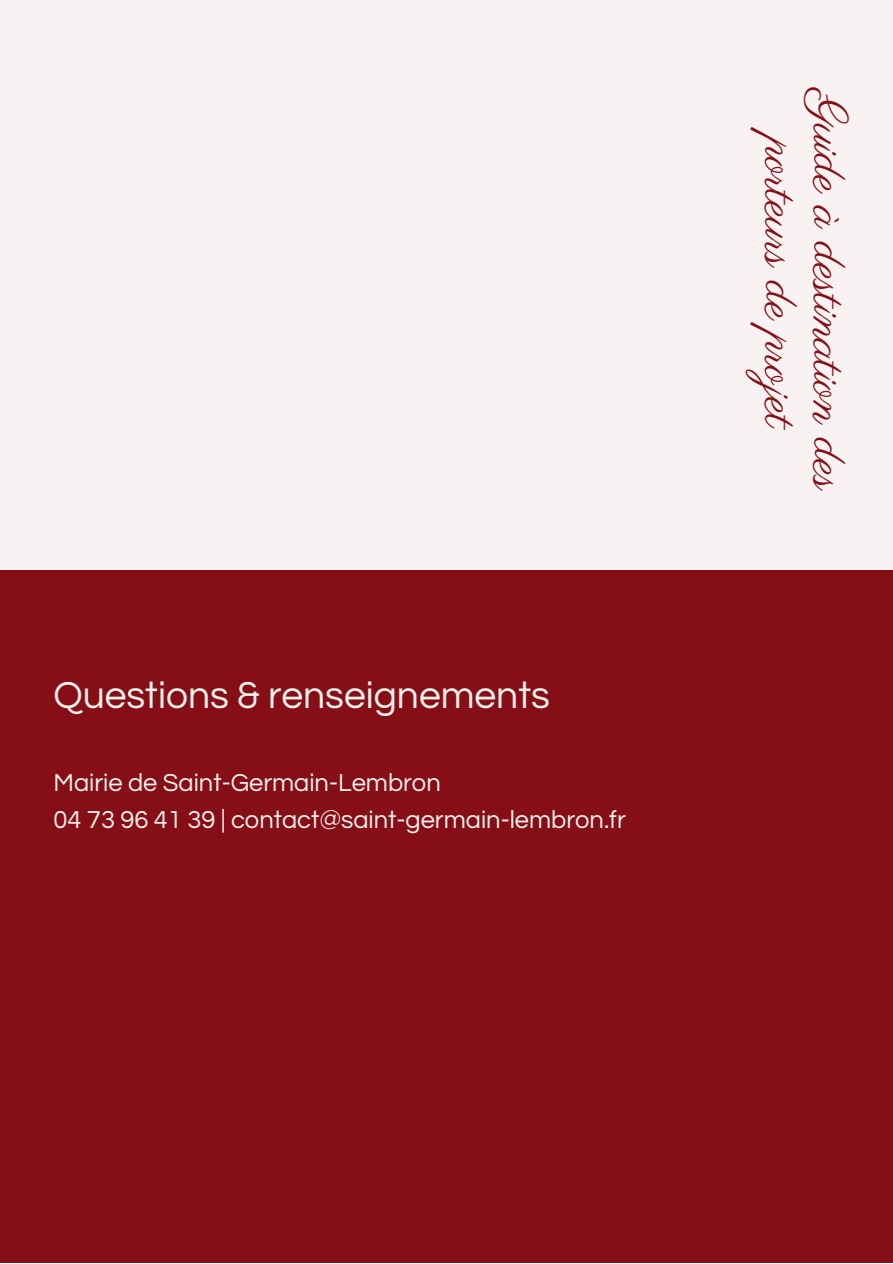
<style>
.page{position:relative;width:893px;height:1264px;background:#fff}
.page>*{position:absolute;margin:0;border:0;box-sizing:border-box;transform-origin:0 0}
.t1{font:48px/48.3px "Parisienne";color:#860f17;text-align:center}
.t2{font:39px "Questrial";color:#f4f0ec}
.t3{font:25.5px "Questrial";color:#f4f0ec}
</style>
<div class="page">
<div style="left:0;top:0;width:892px;height:1262px;background:#f8f3f2"></div>
<div style="left:0;top:570px;width:892px;height:692px;background:#860f17"></div>
<p class="t2" style="left:54px;top:676px;width:498px">Questions &amp; renseignements</p>
<p class="t3" style="left:54px;top:770px;width:388px">Mairie de Saint-Germain-Lembron</p>
<p class="t3" style="left:54px;top:807px;width:573px">04 73 96 41 39 | contact@saint-germain-lembron.fr</p>
<p class="t1" style="left:849px;top:91px;width:404px;rotate:90deg">Guide à destination des porteurs de projet</p>
</div>
